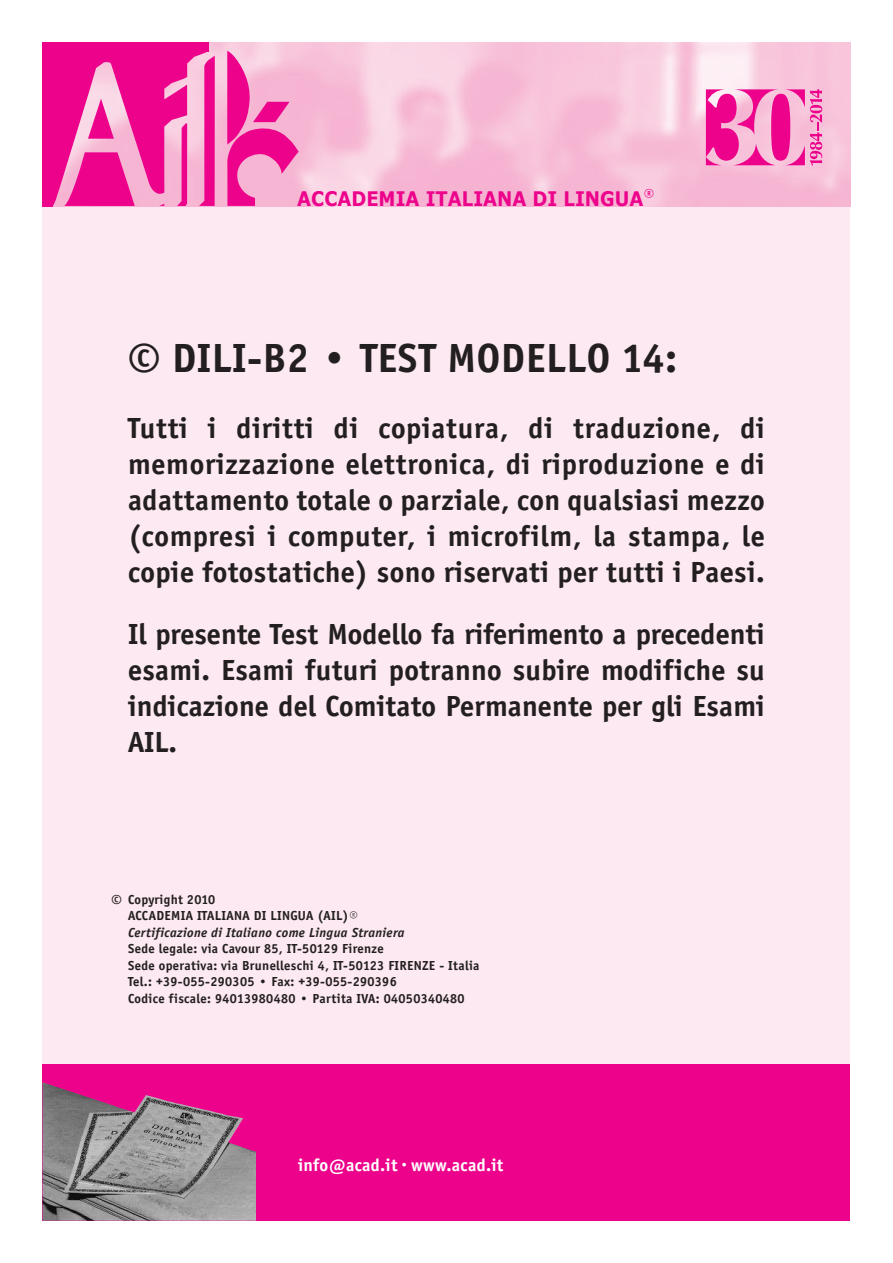
<style>
.page{position:relative;width:893px;height:1263px;background:#fff}
.page>*{position:absolute;margin:0;border:0;box-sizing:border-box;transform-origin:0 0}
.t1{font:700 42px "Officina Sans";letter-spacing:.015em;color:#231f20}
.t2{font:700 30px/36px "Officina Sans";letter-spacing:.005em;color:#231f20;text-align:justify}
.t3{font:700 20.1px "Verdana";color:#ed028c;scale:.9 1}
.t4{font:700 18px "Officina Sans";letter-spacing:.015em;color:#fff}
.t5{font:700 13.5px/16.5px "Officina Sans";letter-spacing:.025em;color:#231f20}
.s1{font-family:"Officina Sans";font-size:22.5px}
.s2{font-weight:400;font-size:18px}
.s3{font-style:italic}
</style>
<div class="page">
<div style="left:43px;top:200px;width:807px;height:875px;background:#fce9f1"></div>
<img style="left:209px;top:43px;width:641px;height:163px">
<svg style="left:227px;top:51px;width:72px;height:155px"></svg>
<svg style="left:53px;top:51px;width:162px;height:155px"></svg>
<div style="left:43px;top:43px;width:10px;height:163px;background:#ed028c"></div>
<div style="left:43px;top:43px;width:166px;height:9px;background:#ed028c"></div>
<svg style="left:43px;top:1064px;width:807px;height:156px;fill:#ed028c"></svg>
<img style="left:43px;top:1082px;width:200px;height:52px">
<div style="left:771px;top:94px;width:19px;height:67px;background:#ed028c;border-radius:50%"></div>
<svg style="left:706px;top:89px;width:72px;height:76px"></svg>
<svg style="left:785px;top:89px;width:37px;height:77px"></svg>
<p class="t3" style="left:297px;top:186px;width:399px">ACCADEMIA ITALIANA DI LINGUA<span class="s1">®</span></p>
<h1 class="t1" style="left:128px;top:333px;width:551px">© DILI-B2 • TEST MODELLO 14:</h1>
<p class="t2" style="left:128px;top:410px;width:638px">Tutti i diritti di copiatura, di traduzione, di memorizzazione elettronica, di riproduzione e di adattamento totale o parziale, con qualsiasi mezzo (compresi i computer, i microfilm, la stampa, le copie fotostatiche) sono riservati per tutti i Paesi.</p>
<p class="t2" style="left:128px;top:615px;width:638px">Il presente Test Modello fa riferimento a precedenti esami. Esami futuri potranno subire modifiche su indicazione del Comitato Permanente per gli Esami AIL.</p>
<p class="t5" style="left:128px;top:891px;width:278px">Copyright 2010<br>ACCADEMIA ITALIANA DI LINGUA (AIL)<span class="s2">®<br></span><span class="s3">Certificazione di Italiano come Lingua Straniera</span></p>
<p class="t5" style="left:128px;top:940px;width:353px">Sede legale: via Cavour 85, IT-50129 Firenze<br>Sede operativa: via Brunelleschi 4, IT-50123 FIRENZE - Italia Tel.: +39-055-290305 • Fax: +39-055-290396<br>Codice fiscale: 94013980480 • Partita IVA: 04050340480</p>
<p class="t5" style="left:111px;top:891px;width:12px">©</p>
<p class="t4" style="left:298px;top:1154px;width:207px">info@acad.it · www.acad.it</p>
</div>
